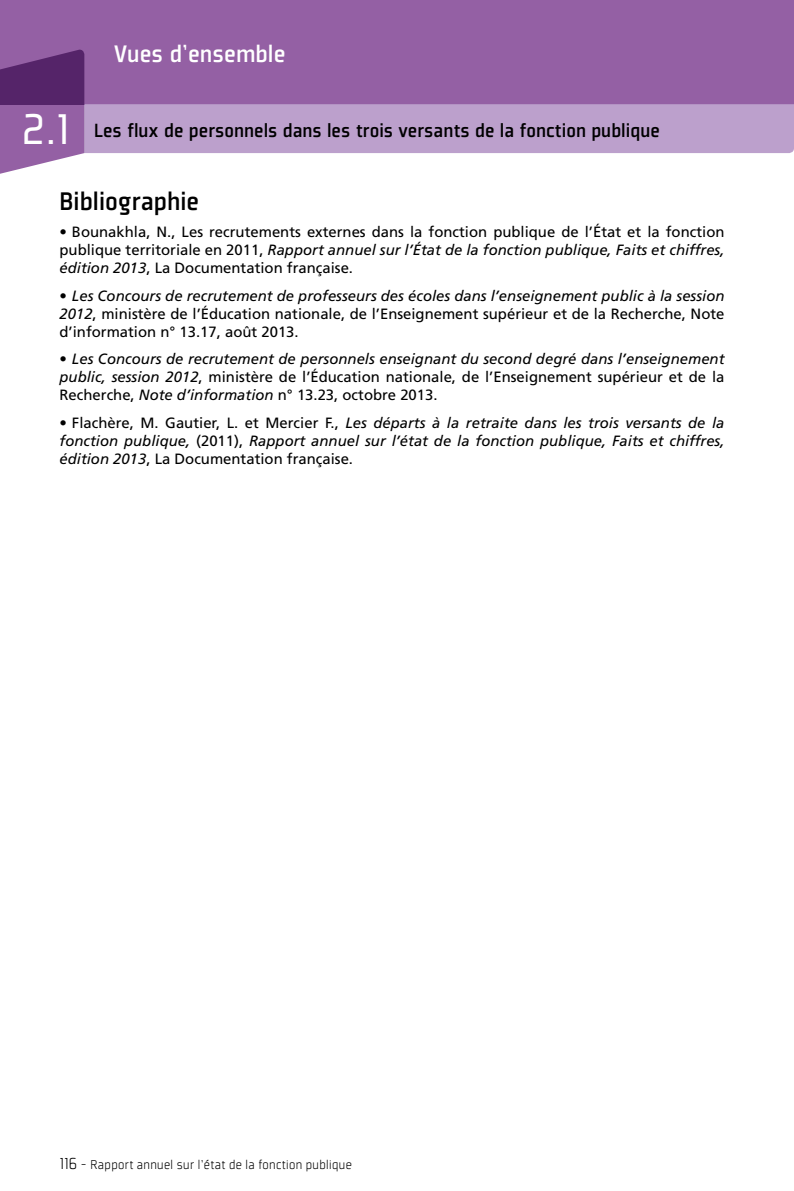
<style>
.page{position:relative;width:794px;height:1191px;background:#fff}
.page>*{position:absolute;margin:0;border:0;box-sizing:border-box;transform-origin:0 0}
.t1{font:47.25px "Plexes";color:#fff}
.t2{font:500 28px "Plexes";color:#000}
.t3{font:500 26.25px "Plexes";color:#fff}
.t4{font:500 21px "Plexes";color:#000}
.t5{font:italic 14.88px/17.8px "Frutiger";color:#000;text-align:justify}
.t6{font:14.88px/17.8px "Frutiger";color:#000;text-align:justify}
.t7{font:300 14px "Plexes";letter-spacing:-.02em;color:#000}
.s1{font-style:italic}
.s2{font-style:normal}
.s3{font-size:17.5px}
</style>
<div class="page">
<div style="left:0;top:0;width:794px;height:104px;background:#9460a4"></div>
<svg style="left:0;top:50px;width:794px;height:124px"></svg>
<hr style="left:793px;top:0;width:1px;height:104px;background:#9460a4">
<h1 class="t1" style="left:22px;top:104px;width:49px">2.1</h1>
<h3 class="t3" style="left:114px;top:40px;width:173px">Vues d’ensemble</h3>
<h3 class="t4" style="left:94px;top:119px;width:567px">Les flux de personnels dans les trois versants de la fonction publique</h3>
<h2 class="t2" style="left:60px;top:186px;width:141px">Bibliographie</h2>
<p class="t6" style="left:60px;top:223px;width:666px">• Bounakhla, N., Les recrutements externes dans la fonction publique de l’État et la fonction publique territoriale en 2011, <span class="s1">Rapport annuel sur l’État de la fonction publique, Faits et chiffres, édition 2013</span>, La Documentation française.</p>
<p class="t6" style="left:60px;top:287px;width:666px">• <span class="s1">Les Concours de recrutement de professeurs des écoles dans l’enseignement public à la session 2012</span>, ministère de l’Éducation nationale, de l’Enseignement supérieur et de la Recherche, Note d’information n° 13.17, août 2013.</p>
<p class="t5" style="left:60px;top:350px;width:666px"><span class="s2">•</span> Les Concours de recrutement de personnels enseignant du second degré dans l’enseignement public, session 2012<span class="s2">, ministère de l’Éducation nationale, de l’Enseignement supérieur et de la Recherche,</span> Note d’information <span class="s2">n° 13.23, octobre 2013.</span></p>
<p class="t5" style="left:60px;top:413px;width:666px"><span class="s2">• Flachère, M. Gautier, L. et Mercier F.,</span> Les départs à la retraite dans les trois versants de la fonction publique, <span class="s2">(2011),</span> Rapport annuel sur l’état de la fonction publique, Faits et chiffres, édition 2013<span class="s2">, La Documentation française.</span></p>
<p class="t7" style="left:60px;top:1157px;width:294px"><span class="s3">116</span> - Rapport annuel sur l’état de la fonction publique</p>
</div>
